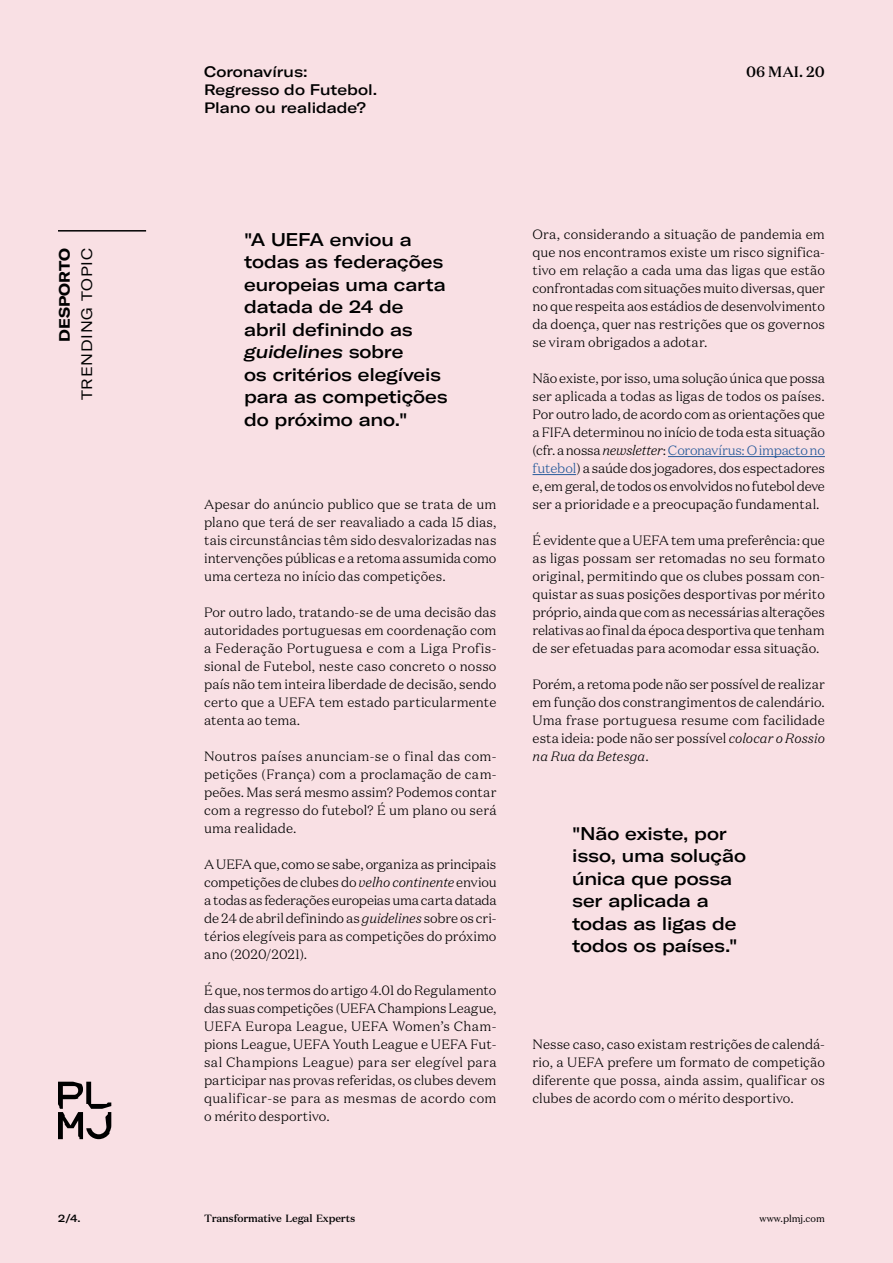
<style>
.page{position:relative;width:893px;height:1263px;background:#f9e0e4}
.page>*{position:absolute;margin:0;border:0;box-sizing:border-box;transform-origin:0 0}
.t1{font:500 expanded 18px/22.5px "GT America";letter-spacing:-.01em;color:#000}
.t2{font:500 expanded 15px/18px "GT America";color:#000}
.t3{font:expanded 15px "GT America";letter-spacing:.05em;color:#000}
.t4{font:500 15px "Domaine Text";color:#000}
.t5{font:700 expanded 15px "GT America";letter-spacing:.01em;color:#000}
.t6{font:300 13.5px/18px "Domaine Text";letter-spacing:.005em;color:#000;text-align:justify}
.t7{font:500 10.5px "Domaine Text";letter-spacing:-.02em;color:#000}
.t8{font:500 expanded 10.5px "GT America";color:#000}
.t9{font:9.75px "Domaine Text";color:#000}
.s1{font-style:italic}
.s2{color:#275b9b}
</style>
<div class="page">
<hr style="left:668px;top:456px;width:157px;height:1px;background:#275b9b">
<hr style="left:532px;top:474px;width:44px;height:1px;background:#275b9b">
<hr style="left:58px;top:230px;width:88px;height:2px;background:#000">
<svg style="left:58px;top:1082px;width:53px;height:57px"></svg>
<p class="t5" style="left:55px;top:342px;width:96px;rotate:-90deg">DESPORTO</p>
<p class="t3" style="left:78px;top:400px;width:154px;rotate:-90deg">TRENDING TOPIC</p>
<p class="t8" style="left:58px;top:1211px;width:24px">2/4.</p>
<p class="t2" style="left:204px;top:63px;width:105px">Coronavírus:</p>
<p class="t4" style="left:746px;top:62px;width:80px">06 MAI. 20</p>
<p class="t2" style="left:204px;top:81px;width:175px">Regresso do Futebol.<br>Plano ou realidade?</p>
<h1 class="t1" style="left:244px;top:228px;width:205px">"A UEFA enviou a todas as federações europeias uma carta datada de 24 de abril definindo as <span class="s1">guidelines</span> sobre<br>os critérios elegíveis para as competições do próximo ano."</h1>
<p class="t6" style="left:204px;top:495px;width:294px">Apesar do anúncio publico que se trata de um plano que terá de ser reavaliado a cada 15 dias, tais circunstâncias têm sido desvalorizadas nas intervenções públicas e a retoma assumida como uma certeza no início das competições.</p>
<p class="t6" style="left:204px;top:603px;width:294px">Por outro lado, tratando-se de uma decisão das autoridades portuguesas em coordenação com a Federação Portuguesa e com a Liga Profis&shy;sional de Futebol, neste caso concreto o nosso país não tem inteira liberdade de decisão, sendo certo que a UEFA tem estado particularmente atenta ao tema.</p>
<p class="t6" style="left:204px;top:747px;width:294px">Noutros países anunciam-se o final das com&shy;petições (França) com a proclamação de cam&shy;peões. Mas será mesmo assim? Podemos contar com a regresso do futebol? É um plano ou será uma realidade.</p>
<p class="t6" style="left:204px;top:855px;width:294px">A UEFA que, como se sabe, organiza as principais competições de clubes do <span class="s1">velho continente</span> enviou a todas as federações europeias uma carta datada de 24 de abril definindo as <span class="s1">guidelines</span> sobre os cri&shy;térios elegíveis para as competições do próximo ano (2020/2021).</p>
<p class="t6" style="left:204px;top:981px;width:294px">É que, nos termos do artigo 4.01 do Regulamento das suas competições (UEFA Champions League, UEFA Europa League, UEFA Women’s Cham&shy;pions League, UEFA Youth League e UEFA Fut&shy;sal Champions League) para ser elegível para participar nas provas referidas, os clubes devem qualificar-se para as mesmas de acordo com o mérito desportivo.</p>
<p class="t6" style="left:532px;top:225px;width:294px">Ora, considerando a situação de pandemia em que nos encontramos existe um risco significa&shy;tivo em relação a cada uma das ligas que estão confrontadas com situações muito diversas, quer no que respeita aos estádios de desenvolvimento da doença, quer nas restrições que os governos se viram obrigados a adotar.</p>
<p class="t6" style="left:532px;top:369px;width:294px">Não existe, por isso, uma solução única que possa ser aplicada a todas as ligas de todos os países.<br>Por outro lado, de acordo com as orientações que a FIFA determinou no início de toda esta situação (cfr. a nossa <span class="s1">newsletter</span>: <span class="s2">Coronavírus: O impacto no futebol</span>) a saúde dos jogadores, dos espectadores e, em geral, de todos os envolvidos no futebol deve ser a prioridade e a preocupação fundamental.</p>
<p class="t6" style="left:532px;top:531px;width:294px">É evidente que a UEFA tem uma preferência: que as ligas possam ser retomadas no seu formato original, permitindo que os clubes possam con&shy;quistar as suas posições desportivas por mérito próprio, ainda que com as necessárias alterações relativas ao final da época desportiva que tenham de ser efetuadas para acomodar essa situação.</p>
<p class="t6" style="left:532px;top:675px;width:294px">Porém, a retoma pode não ser possível de realizar em função dos constrangimentos de calendário.<br>Uma frase portuguesa resume com facilidade esta ideia: pode não ser possível <span class="s1">colocar o Rossio na Rua da Betesga</span>.</p>
<h1 class="t1" style="left:572px;top:822px;width:175px">"Não existe, por isso, uma solução única que possa ser aplicada a todas as ligas de todos os países."</h1>
<p class="t6" style="left:532px;top:1035px;width:294px">Nesse caso, caso existam restrições de calendá&shy;rio, a UEFA prefere um formato de competição diferente que possa, ainda assim, qualificar os clubes de acordo com o mérito desportivo.</p>
<p class="t7" style="left:204px;top:1211px;width:153px">Transformative Legal Experts</p>
<p class="t9" style="left:760px;top:1212px;width:67px">www.plmj.com</p>
</div>
